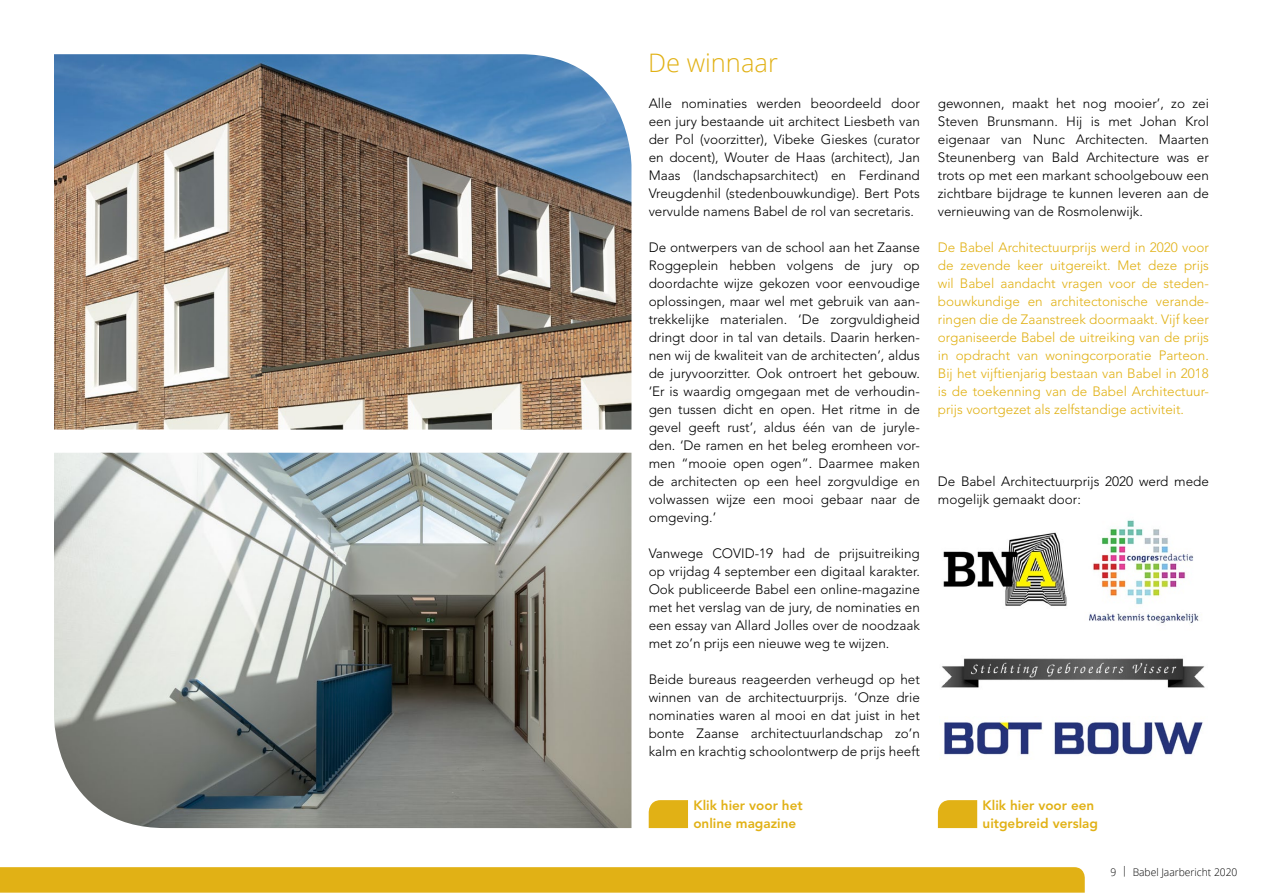
<style>
.page{position:relative;width:1263px;height:893px;background:#fff}
.page>*{position:absolute;margin:0;border:0;box-sizing:border-box;transform-origin:0 0}
.t1{font:300 25.5px "Open Sans";color:#e1b115}
.t2{font:300 13.5px/18px "Avenir";color:#000;text-align:justify}
.t3{font:300 13.5px/18px "Avenir";color:#e1b115;text-align:justify}
.t4{font:800 13.5px/18px "Avenir";color:#e1b115}
.t5{font:300 10.5px "Open Sans";color:#000}
</style>
<div class="page">
<svg style="left:0;top:867px;width:1085px;height:26px;background:#e1b219"></svg>
<img style="left:54px;top:54px;width:577px;height:376px">
<img style="left:54px;top:453px;width:577px;height:375px">
<img style="left:941px;top:658px;width:264px;height:30px">
<img style="left:944px;top:721px;width:259px;height:34px">
<img style="left:943px;top:532px;width:124px;height:74px">
<img style="left:1089px;top:520px;width:110px;height:103px">
<svg style="left:938px;top:800px;width:39px;height:28px"></svg>
<svg style="left:649px;top:800px;width:39px;height:28px"></svg>
<h1 class="t1" style="left:648px;top:45px;width:131px">De winnaar</h1>
<p class="t2" style="left:649px;top:94px;width:273px">Alle nominaties werden beoordeeld door een jury bestaande uit architect Liesbeth van der Pol (voorzitter), Vibeke Gieskes (curator en docent), Wouter de Haas (architect), Jan Maas (landschapsarchitect) en Ferdinand Vreugdenhil (stedenbouwkundige). Bert Pots vervulde namens Babel de rol van secretaris.</p>
<p class="t2" style="left:649px;top:238px;width:273px">De ontwerpers van de school aan het Zaanse Roggeplein hebben volgens de jury op doordachte wijze gekozen voor eenvoudige oplossingen, maar wel met gebruik van aan&shy;trekkelijke materialen. ‘De zorgvuldigheid dringt door in tal van details. Daarin herken&shy;nen wij de kwaliteit van de architecten’, aldus de juryvoorzitter. Ook ontroert het gebouw. ‘Er is waardig omgegaan met de verhoudin&shy;gen tussen dicht en open. Het ritme in de gevel geeft rust’, aldus één van de juryle&shy;den. ‘De ramen en het beleg eromheen vor&shy;men “mooie open ogen”. Daarmee maken de architecten op een heel zorgvuldige en volwassen wijze een mooi gebaar naar de omgeving.’</p>
<p class="t2" style="left:649px;top:544px;width:273px">Vanwege COVID-19 had de prijsuitreiking op vrijdag 4 september een digitaal karakter.<br>Ook publiceerde Babel een online-magazine met het verslag van de jury, de nominaties en een essay van Allard Jolles over de noodzaak met zo’n prijs een nieuwe weg te wijzen.</p>
<p class="t2" style="left:649px;top:670px;width:273px">Beide bureaus reageerden verheugd op het winnen van de architectuurprijs. ‘Onze drie nominaties waren al mooi en dat juist in het bonte Zaanse architectuurlandschap zo’n kalm en krachtig schoolontwerp de prijs heeft</p>
<p class="t4" style="left:693px;top:796px;width:111px">Klik hier voor het online magazine</p>
<p class="t2" style="left:938px;top:94px;width:273px">gewonnen, maakt het nog mooier’, zo zei Steven Brunsmann. Hij is met Johan Krol eigenaar van Nunc Architecten. Maarten Steunenberg van Bald Architecture was er trots op met een markant schoolgebouw een zichtbare bijdrage te kunnen leveren aan de vernieuwing van de Rosmolenwijk.</p>
<p class="t3" style="left:938px;top:238px;width:273px">De Babel Architectuurprijs werd in 2020 voor de zevende keer uitgereikt. Met deze prijs wil Babel aandacht vragen voor de steden&shy;bouwkundige en architectonische verande&shy;ringen die de Zaanstreek doormaakt. Vijf keer organiseerde Babel de uitreiking van de prijs in opdracht van woningcorporatie Parteon.<br>Bij het vijftienjarig bestaan van Babel in 2018 is de toekenning van de Babel Architectuur&shy;prijs voortgezet als zelfstandige activiteit.</p>
<p class="t2" style="left:938px;top:472px;width:273px">De Babel Architectuurprijs 2020 werd mede mogelijk gemaakt door:</p>
<p class="t4" style="left:982px;top:796px;width:117px">Klik hier voor een uitgebreid verslag</p>
<p class="t5" style="left:1110px;top:864px;width:128px">9 | Babel Jaarbericht 2020</p>
</div>
